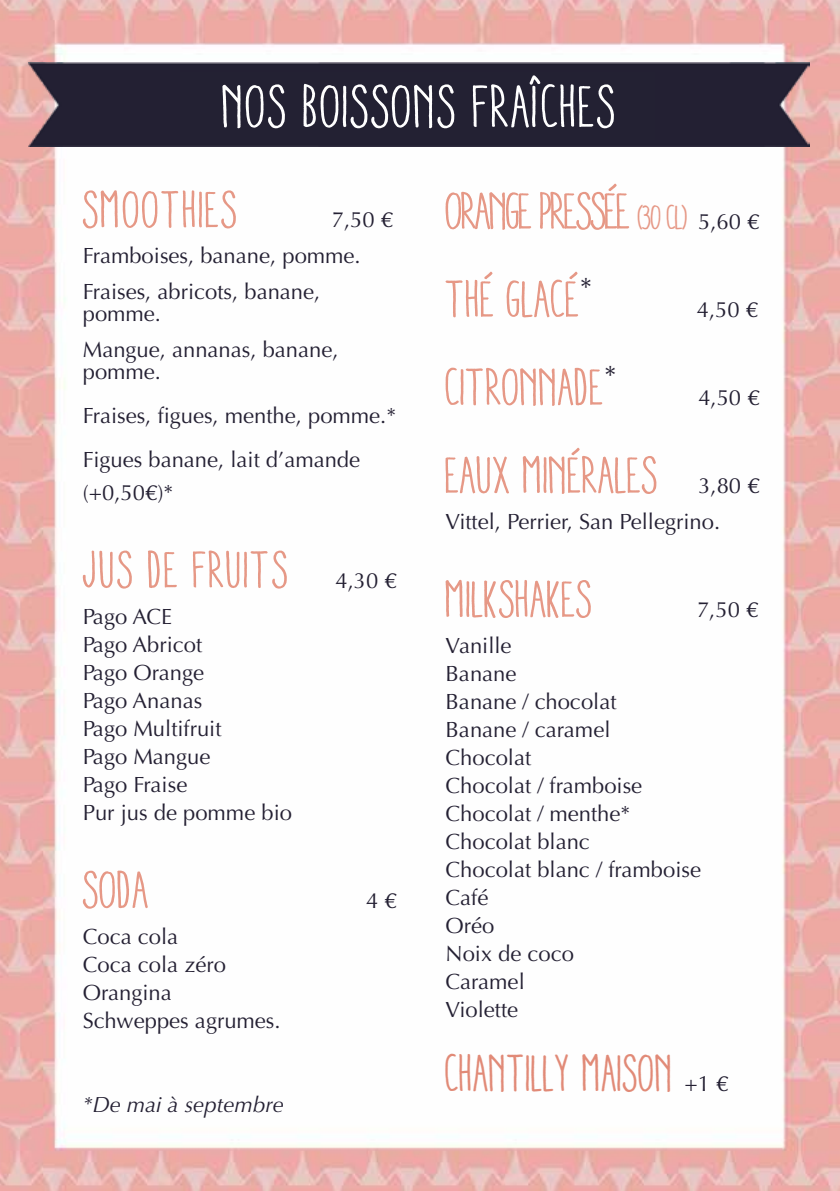
<style>
.page{position:relative;width:840px;height:1191px;background:#fff}
.page>*{position:absolute;margin:0;border:0;box-sizing:border-box;transform-origin:0 0}
.t1{font:condensed 60px "Aracne";color:#fff}
.t2{font:condensed 52px "Aracne";letter-spacing:-.025em;color:#e69886}
.t3{font:condensed 52px/88px "Aracne";letter-spacing:-.07em;color:#e69886}
.t4{font:condensed 52px "Aracne";color:#e69886}
.t5{font:condensed 52px "Aracne";letter-spacing:-.02em;color:#e18a77;scale:.93 1}
.t6{font:22px/28px "Optima";color:#242033}
.t7{font:italic 22px "Optima";color:#242033}
.s1{font-size:34px}
.s2{font-family:"Optima";font-stretch:normal;font-size:22px;color:#242033}
</style>
<div class="page">
<img style="left:0;top:0;width:839px;height:1191px">
<div style="left:28px;top:62px;width:781px;height:84px;background:#232133"></div>
<h1 class="t1" style="left:222px;top:72px;width:396px">NOS BOISSONS FRAÎCHES</h1>
<h2 class="t4" style="left:83px;top:179px;width:158px">SMOOTHIES</h2>
<p class="t6" style="left:83px;top:202px;width:311px;line-height:36px;text-indent:249px">7,50 €<br>Framboises, banane, pomme.<br>Fraises, abricots, banane,</p>
<p class="t6" style="left:83px;top:296px;width:257px;line-height:36px">pomme.<br>Mangue, annanas, banane,</p>
<p class="t6" style="left:83px;top:350px;width:315px;line-height:44px">pomme.<br>Fraises, figues, menthe, pomme.*<br>Figues banane, lait d’amande</p>
<p class="t6" style="left:83px;top:478px;width:92px">(+0,50€)*</p>
<h2 class="t4" style="left:83px;top:539px;width:209px">JUS DE FRUITS</h2>
<p class="t6" style="left:83px;top:602px;width:211px">Pago ACE<br>Pago Abricot<br>Pago Orange<br>Pago Ananas<br>Pago Multifruit<br>Pago Mangue<br>Pago Fraise<br>Pur jus de pomme bio</p>
<h2 class="t2" style="left:83px;top:859px;width:69px">SODA</h2>
<p class="t6" style="left:83px;top:922px;width:199px">Coca cola<br>Coca cola zéro<br>Orangina<br>Schweppes agrumes.</p>
<p class="t7" style="left:83px;top:1091px;width:202px">*De mai à septembre</p>
<p class="t6" style="left:335px;top:566px;width:63px">4,30 €</p>
<p class="t6" style="left:366px;top:886px;width:32px">4 €</p>
<h2 class="t3" style="left:445px;top:166px;width:315px">ORANGE PRESSÉE <span class="s1">(30 CL)</span> <span class="s2">5,60 €<br></span>THÉ GLACÉ<sup>*</sup></h2>
<p class="t6" style="left:696px;top:296px;width:63px">4,50 €</p>
<h2 class="t2" style="left:445px;top:357px;width:172px">CITRONNADE<sup>*</sup></h2>
<p class="t6" style="left:698px;top:384px;width:63px">4,50 €</p>
<h2 class="t2" style="left:445px;top:445px;width:215px">EAUX MINÉRALES</h2>
<p class="t6" style="left:445px;top:468px;width:315px;line-height:36px;text-indent:253px">3,80 €<br>Vittel, Perrier, San Pellegrino.</p>
<h2 class="t2" style="left:445px;top:569px;width:150px">MILKSHAKES</h2>
<p class="t6" style="left:696px;top:596px;width:63px">7,50 €</p>
<p class="t6" style="left:445px;top:632px;width:257px">Vanille<br>Banane<br>Banane / chocolat<br>Banane / caramel<br>Chocolat<br>Chocolat / framboise<br>Chocolat / menthe*<br>Chocolat blanc<br>Chocolat blanc / framboise<br>Café<br>Oréo<br>Noix de coco<br>Caramel<br>Violette</p>
<h2 class="t5" style="left:445px;top:1043px;width:247px">CHANTILLY MAISON</h2>
<p class="t6" style="left:684px;top:1070px;width:45px">+1 €</p>
</div>
